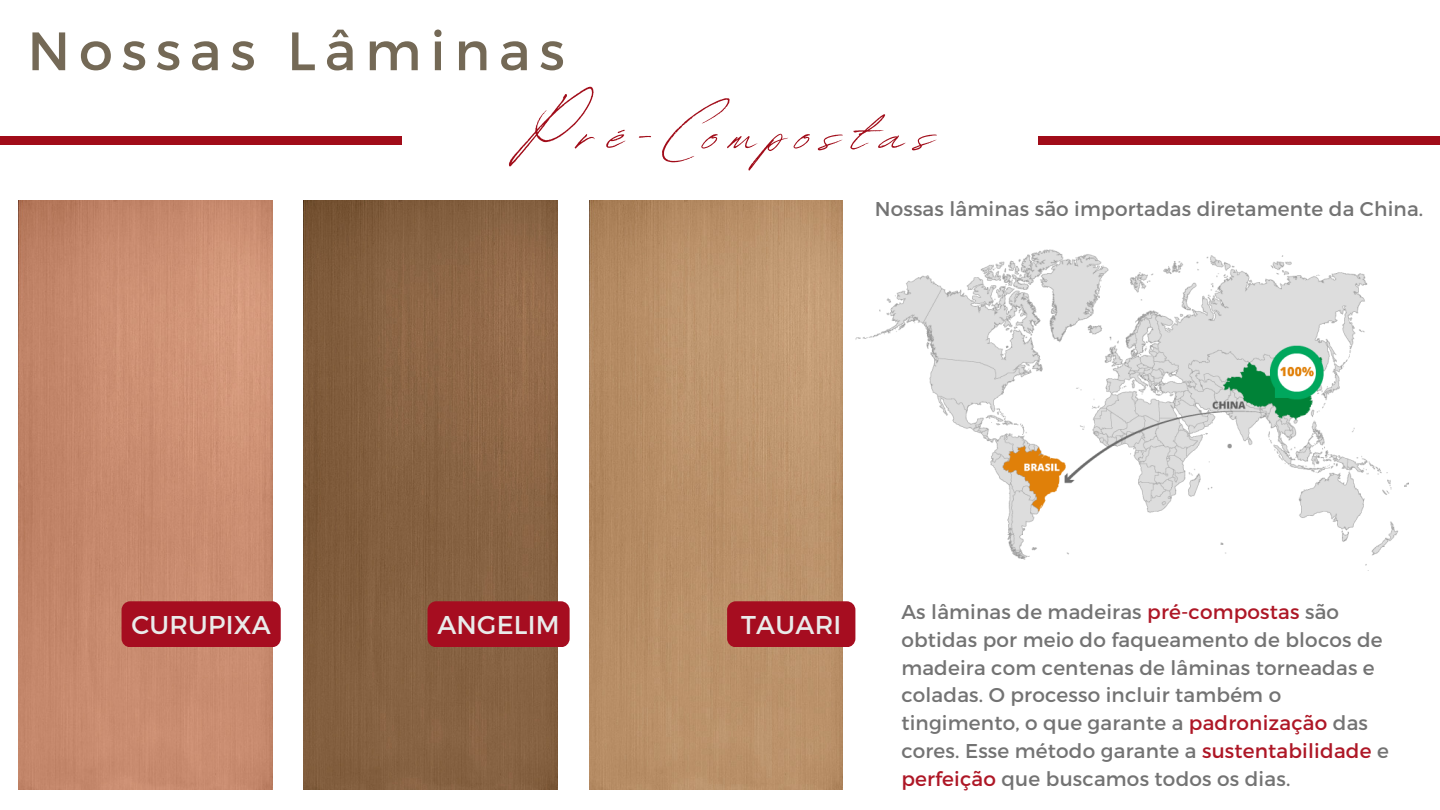
<style>
.page{position:relative;width:1440px;height:810px;background:#fff}
.page>*{position:absolute;margin:0;border:0;box-sizing:border-box;transform-origin:0 0}
.t1{font:80px "Revive 80 Signature";letter-spacing:.165em;color:#a10c19}
.t2{font:54px "Montserrat";letter-spacing:.165em;color:#746956}
.t3{font:25.7px "Montserrat";letter-spacing:.01em;color:#e9ebea}
.t4{font:20px/27.8px "Montserrat";letter-spacing:.01em;color:#737373}
.s1{color:#ae1726}
</style>
<div class="page">
<img style="left:304px;top:200px;width:253px;height:590px">
<img style="left:19px;top:200px;width:253px;height:590px">
<img style="left:855px;top:250px;width:553px;height:321px">
<div style="left:428px;top:601px;width:142px;height:46px;background:#a60d20;border-radius:9px"></div>
<div style="left:122px;top:601px;width:159px;height:46px;background:#a60d20;border-radius:9px"></div>
<img style="left:589px;top:200px;width:254px;height:590px">
<div style="left:727px;top:601px;width:128px;height:46px;background:#a60d20;border-radius:9px"></div>
<div style="left:0;top:136px;width:402px;height:9px;background:#a10c19"></div>
<div style="left:1038px;top:136px;width:402px;height:9px;background:#a10c19"></div>
<p class="t2" style="left:27px;top:16px;width:539px">Nossas Lâminas</p>
<p class="t1" style="left:524px;top:73px;width:411px">Pré-Compostas</p>
<p class="t4" style="left:875px;top:194px;width:550px">Nossas lâminas são importadas diretamente da China.</p>
<p class="t3" style="left:131px;top:608px;width:141px">CURUPIXA</p>
<p class="t3" style="left:437px;top:608px;width:124px">ANGELIM</p>
<p class="t3" style="left:741px;top:608px;width:102px">TAUARI</p>
<p class="t4" style="left:901px;top:597px;width:489px">As lâminas de madeiras <span class="s1">pré-compostas</span> são obtidas por meio do faqueamento de blocos de madeira com centenas de lâminas torneadas e coladas. O processo incluir também o tingimento, o que garante a <span class="s1">padronização</span> das cores. Esse método garante a <span class="s1">sustentabilidade</span> e <span class="s1">perfeição</span> que buscamos todos os dias.</p>
</div>
